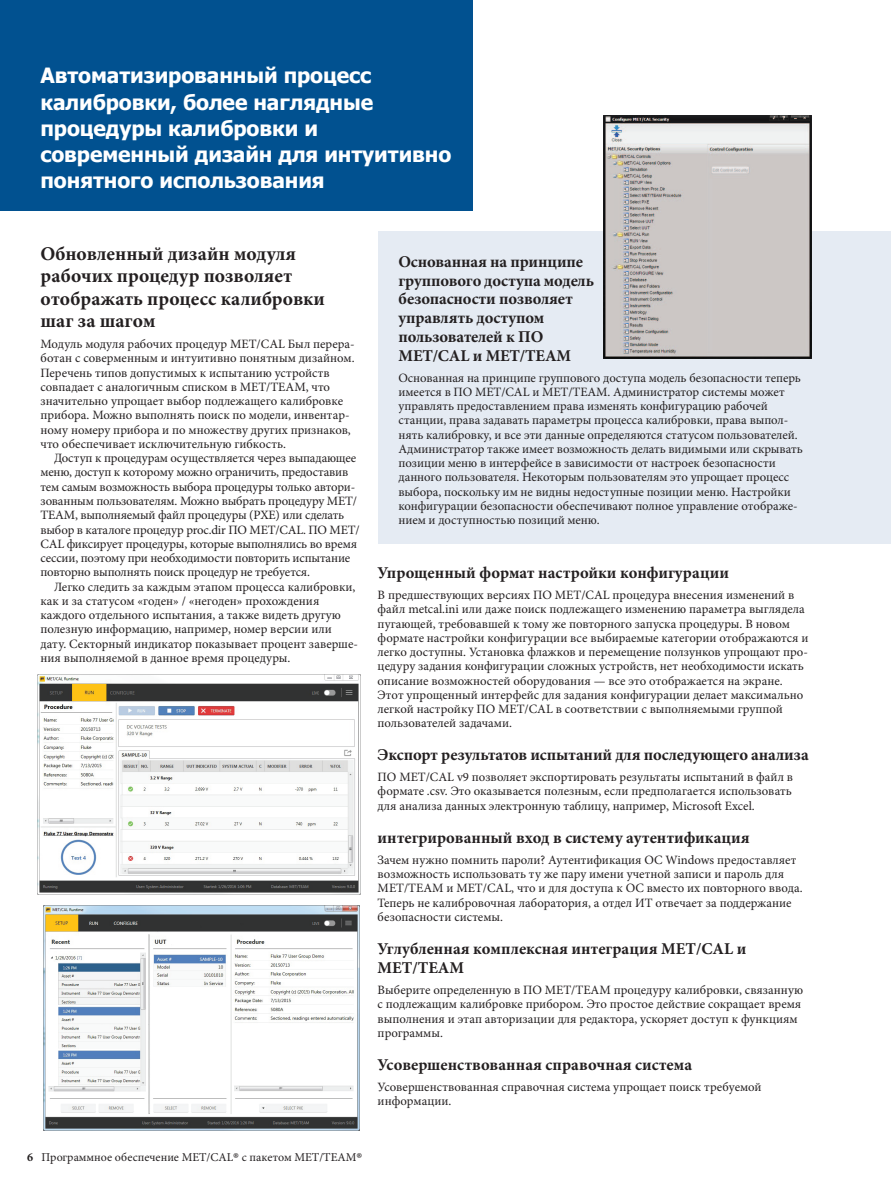
<style>
.page{position:relative;width:891px;height:1188px;background:#fff}
.page>*{position:absolute;margin:0;border:0;box-sizing:border-box;transform-origin:0 0}
.t1{font:700 21px/26.2px "Tahoma";letter-spacing:-.005em;color:#fff}
.t2{font:700 19.5px/22.5px "Minion Pro";color:#231f20}
.t3{font:700 16.5px/18.8px "Minion Pro";letter-spacing:-.005em;color:#231f20}
.t4{font:12.75px/14.2px "Minion Pro";color:#231f20}
.t5{font:12px "Minion Pro";color:#231f20}
.s1{font-weight:700}
.s2{font-size:18px}
</style>
<div class="page">
<div style="left:378px;top:231px;width:513px;height:312px;background:#e5ebf3"></div>
<div style="left:0;top:0;width:472px;height:210px;background:#015190"></div>
<img style="left:38px;top:674px;width:322px;height:220px">
<img style="left:44px;top:906px;width:316px;height:224px">
<img style="left:603px;top:115px;width:208px;height:244px">
<h1 class="t1" style="left:40px;top:63px;width:412px">Автоматизированный процесс калибровки, более наглядные процедуры калибровки и современный дизайн для интуитивно понятного использования</h1>
<h2 class="t2" style="left:40px;top:242px;width:286px">Обновленный дизайн модуля рабочих процедур позволяет отображать процесс калибровки шаг за шагом</h2>
<p class="t4" style="left:40px;top:337px;width:316px">Модуль модуля рабочих процедур MET/CAL Был перера&shy;ботан с соверменным и интуитивно понятным дизайном.<br>Перечень типов допустимых к испытанию устройств совпадает с аналогичным списком в MET/TEAM, что значительно упрощает выбор подлежащего калибровке прибора. Можно выполнять поиск по модели, инвентар&shy;ному номеру прибора и по множеству других признаков, что обеспечивает исключительную гибкость.</p>
<p class="t4" style="left:40px;top:451px;width:321px;text-indent:14px">Доступ к процедурам осуществляется через выпадающее меню, доступ к которому можно ограничить, предоставив тем самым возможность выбора процедуры только автори&shy;зованным пользователям. Можно выбрать процедуру MET/ TEAM, выполняемый файл процедуры (PXE) или сделать выбор в каталоге процедур proc.dir ПО MET/CAL. ПО MET/ CAL фиксирует процедуры, которые выполнялись во время сессии, поэтому при необходимости повторить испытание повторно выполнять поиск процедур не требуется.</p>
<p class="t4" style="left:40px;top:579px;width:319px;text-indent:14px">Легко следить за каждым этапом процесса калибровки, как и за статусом «годен» / «негоден» прохождения каждого отдельного испытания, а также видеть другую полезную информацию, например, номер версии или дату. Секторный индикатор показывает процент заверше&shy;ния выполняемой в данное время процедуры.</p>
<p class="t3" style="left:399px;top:252px;width:197px">Основанная на принципе группового доступа модель безопасности позволяет управлять доступом пользователей к ПО<br>MET/CAL и MET/TEAM</p>
<p class="t4" style="left:399px;top:370px;width:406px">Основанная на принципе группового доступа модель безопасности теперь имеется в ПО MET/CAL и MET/TEAM. Администратор системы может управлять предоставлением права изменять конфигурацию рабочей станции, права задавать параметры процесса калибровки, права выпол&shy;нять калибровку, и все эти данные определяются статусом пользователей.<br>Администратор также имеет возможность делать видимыми или скрывать позиции меню в интерфейсе в зависимости от настроек безопасности данного пользователя. Некоторым пользователям это упрощает процесс выбора, поскольку им не видны недоступные позиции меню. Настройки конфигурации безопасности обеспечивают полное управление отображе&shy;нием и доступностью позиций меню.</p>
<p class="t3" style="left:378px;top:563px;width:353px">Упрощенный формат настройки конфигурации</p>
<p class="t4" style="left:378px;top:588px;width:432px">В предшествующих версиях ПО MET/CAL процедура внесения изменений в файл metcal.ini или даже поиск подлежащего изменению параметра выглядела пугающей, требовавшей к тому же повторного запуска процедуры. В новом формате настройки конфигурации все выбираемые категории отображаются и легко доступны. Установка флажков и перемещение ползунков упрощают про&shy;цедуру задания конфигурации сложных устройств, нет необходимости искать описание возможностей оборудования — все это отображается на экране.<br>Этот упрощенный интерфейс для задания конфигурации делает максимально легкой настройку ПО MET/CAL в соответствии с выполняемыми группой пользователей задачами.</p>
<p class="t3" style="left:378px;top:745px;width:433px">Экспорт результатов испытаний для последующего анализа</p>
<p class="t4" style="left:378px;top:770px;width:417px;text-align:justify">ПО MET/CAL v9 позволяет экспортировать результаты испытаний в файл в формате .csv. Это оказывается полезным, если предполагается использовать для анализа данных электронную таблицу, например, Microsoft Excel.</p>
<p class="t3" style="left:378px;top:828px;width:374px">интегрированный вход в систему аутентификация</p>
<p class="t4" style="left:378px;top:853px;width:426px">Зачем нужно помнить пароли? Аутентификация ОС Windows предоставляет возможность использовать ту же пару имени учетной записи и пароль для MET/TEAM и MET/CAL, что и для доступа к ОС вместо их повторного ввода.<br>Теперь не калибровочная лаборатория, а отдел ИТ отвечает за поддержание безопасности системы.</p>
<p class="t3" style="left:378px;top:939px;width:370px;line-height:19.5px">Углубленная комплексная интеграция MET/CAL и<br>MET/TEAM</p>
<p class="t4" style="left:378px;top:983px;width:427px">Выберите определенную в ПО MET/TEAM процедуру калибровки, связанную с подлежащим калибровке прибором. Это простое действие сокращает время выполнения и этап авторизации для редактора, ускоряет доступ к функциям программы.</p>
<p class="t3" style="left:378px;top:1055px;width:316px">Усовершенствованная справочная система</p>
<p class="t4" style="left:378px;top:1080px;width:385px">Усовершенствованная справочная система упрощает поиск требуемой информации.</p>
<p class="t5" style="left:27px;top:1149px;width:337px"><span class="s1">6</span> Программное обеспечение MET/CAL<span class="s2">®</span> с пакетом MET/TEAM<span class="s2">®</span></p>
</div>
